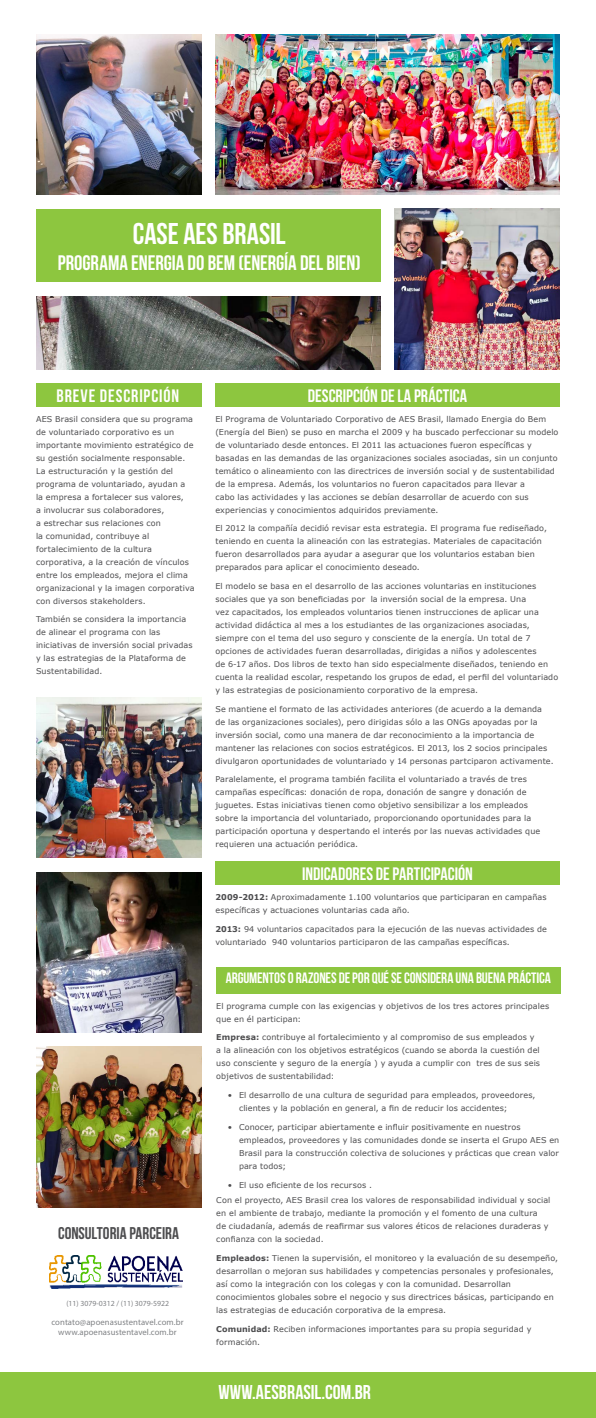
<style>
.page{position:relative;width:596px;height:1418px;background:#fff}
.page>*{position:absolute;margin:0;border:0;box-sizing:border-box;transform-origin:0 0}
.t1{font:30px "Bebas Neue";letter-spacing:-.005em;color:#fff}
.t2{font:21px "Bebas Neue";letter-spacing:-.005em;color:#fff}
.t3{font:20px "Bebas Neue";color:#fff}
.t4{font:18px "Bebas Neue";color:#fff}
.t5{font:18px "Bebas Neue";letter-spacing:.05em;color:#fff}
.t6{font:17px "Bebas Neue";color:#4d4d4f}
.t7{font:15px "Bebas Neue";letter-spacing:-.01em;color:#fff}
.t8{font:8.6px/10.4px "Myriad Pro";letter-spacing:.01em;color:#808285;text-align:center}
.t9{font:8px/13px "Verdana";letter-spacing:.015em;color:#4d4d4f}
.t10{font:7.8px "Myriad Pro";color:#808285}
.s1{font-weight:700}
</style>
<div class="page">
<div style="left:36px;top:383px;width:165px;height:24px;background:#8dc63f"></div>
<div style="left:0;top:1372px;width:595px;height:45px;background:#8dc63f"></div>
<div style="left:215px;top:383px;width:344px;height:24px;background:#8dc63f"></div>
<div style="left:215px;top:861px;width:344px;height:24px;background:#8dc63f"></div>
<img style="left:36px;top:697px;width:165px;height:160px">
<img style="left:36px;top:1046px;width:165px;height:160px">
<img style="left:36px;top:872px;width:165px;height:160px">
<div style="left:216px;top:966px;width:344px;height:27px;background:#8dc63f"></div>
<img style="left:49px;top:1255px;width:133px;height:33px">
<div style="left:36px;top:209px;width:344px;height:73px;background:#8dc63f"></div>
<img style="left:36px;top:35px;width:165px;height:160px">
<img style="left:215px;top:35px;width:344px;height:160px">
<img style="left:394px;top:209px;width:165px;height:160px">
<img style="left:36px;top:296px;width:344px;height:73px">
<h1 class="t1" style="left:133px;top:217px;width:154px">CASE AES BRASIL</h1>
<h2 class="t2" style="left:58px;top:251px;width:304px">PROGRAMA ENERGIA DO BEM (ENERGÍA DEL BIEN)</h2>
<h3 class="t5" style="left:56px;top:385px;width:124px">BREVE DESCRIPCIÓN</h3>
<p class="t9" style="left:36px;top:412px;width:160px">AES Brasil considera que su programa de voluntariado corporativo es un importante movimiento estratégico de su gestión socialmente responsable.<br>La estructuración y la gestión del programa de voluntariado, ayudan a<br>la empresa a fortalecer sus valores,<br>a involucrar sus colaboradores,<br>a estrechar sus relaciones con<br>la comunidad, contribuye al fortalecimiento de la cultura corporativa, a la creación de vínculos entre los empleados, mejora el clima organizacional y la imagen corporativa con diversos stakeholders.</p>
<p class="t9" style="left:36px;top:613px;width:158px">También se considera la importancia de alinear el programa con las iniciativas de inversión social privadas y las estrategias de la Plataforma de<br>Sustentabilidad.</p>
<h3 class="t6" style="left:58px;top:1223px;width:122px">CONSULTORIA PARCEIRA</h3>
<p class="t10" style="left:66px;top:1298px;width:104px">(11) 3079-0312 / (11) 3079-5922</p>
<p class="t8" style="left:51px;top:1316px;width:134px">contato@apoenasustentavel.com.br www.apoenasustentavel.com.br</p>
<h3 class="t4" style="left:308px;top:385px;width:160px">DESCRIPCIÓN DE LA PRÁCTICA</h3>
<p class="t9" style="left:215px;top:412px;width:344px">El Programa de Voluntariado Corporativo de AES Brasil, llamado Energia do Bem (Energía del Bien) se puso en marcha el 2009 y ha buscado perfeccionar su modelo de voluntariado desde entonces. El 2011 las actuaciones fueron específicas y basadas en las demandas de las organizaciones sociales asociadas, sin un conjunto temático o alineamiento con las directrices de inversión social y de sustentabilidad de la empresa. Además, los voluntarios no fueron capacitados para llevar a<br>cabo las actividades y las acciones se debían desarrollar de acuerdo con sus experiencias y conocimientos adquiridos previamente.</p>
<p class="t9" style="left:215px;top:522px;width:333px">El 2012 la compañía decidió revisar esta estrategia. El programa fue rediseñado, teniendo en cuenta la alineación con las estrategias. Materiales de capacitación fueron desarrollados para ayudar a asegurar que los voluntarios estaban bien preparados para aplicar el conocimiento deseado.</p>
<p class="t9" style="left:215px;top:579px;width:344px">El modelo se basa en el desarrollo de las acciones voluntarias en instituciones sociales que ya son beneficiadas por la inversión social de la empresa. Una<br>vez capacitados, los empleados voluntarios tienen instrucciones de aplicar una actividad didáctica al mes a los estudiantes de las organizaciones asociadas, siempre con el tema del uso seguro y consciente de la energía. Un total de 7 opciones de actividades fueran desarrolladas, dirigidas a niños y adolescentes<br>de 6-17 años. Dos libros de texto han sido especialmente diseñados, teniendo en cuenta la realidad escolar, respetando los grupos de edad, el perfil del voluntariado y las estrategias de posicionamiento corporativo de la empresa.</p>
<p class="t9" style="left:215px;top:702px;width:339px">Se mantiene el formato de las actividades anteriores (de acuerdo a la demanda de las organizaciones sociales), pero dirigidas sólo a las ONGs apoyadas por la inversión social, como una manera de dar reconocimiento a la importancia de mantener las relaciones con socios estratégicos. El 2013, los 2 socios principales divulgaron oportunidades de voluntariado y 14 personas partciparon activamente.</p>
<p class="t9" style="left:215px;top:773px;width:326px">Paralelamente, el programa también facilita el voluntariado a través de tres campañas específicas: donación de ropa, donación de sangre y donación de juguetes. Estas iniciativas tienen como objetivo sensibilizar a los empleados sobre la importancia del voluntariado, proporcionando oportunidades para la participación oportuna y despertando el interés por las nuevas actividades que requieren una actuación periódica.</p>
<h3 class="t4" style="left:302px;top:863px;width:172px">INDICADORES DE PARTICIPACIÓN</h3>
<p class="t9" style="left:215px;top:890px;width:332px"><span class="s1">2009-2012:</span> Aproximadamente 1.100 voluntarios que participaran en campañas específicas y actuaciones voluntarias cada año.</p>
<p class="t9" style="left:215px;top:922px;width:333px"><span class="s1">2013:</span> 94 voluntarios capacitados para la ejecución de las nuevas actividades de voluntariado 940 voluntarios participaron de las campañas específicas.</p>
<h3 class="t7" style="left:226px;top:969px;width:326px">ARGUMENTOS O RAZONES DE POR QUÉ SE CONSIDERA UNA BUENA PRÁCTICA</h3>
<p class="t9" style="left:216px;top:999px;width:334px">El programa cumple con las exigencias y objetivos de los tres actores principales que en él participan:</p>
<p class="t9" style="left:216px;top:1030px;width:325px"><span class="s1">Empresa:</span> contribuye al fortalecimiento y al compromiso de sus empleados y a la alineación con los objetivos estratégicos (cuando se aborda la cuestión del uso consciente y seguro de la energía ) y ayuda a cumplir con tres de sus seis objetivos de sustentabilidad:</p>
<p class="t9" style="left:239px;top:1088px;width:298px;text-indent:-11px">• El desarrollo de una cultura de seguridad para empleados, proveedores, clientes y la población en general, a fin de reducir los accidentes;</p>
<p class="t9" style="left:239px;top:1120px;width:321px;text-indent:-11px">• Conocer, participar abiertamente e influir positivamente en nuestros empleados, proveedores y las comunidades donde se inserta el Grupo AES en Brasil para la construcción colectiva de soluciones y prácticas que crean valor para todos;</p>
<p class="t9" style="left:216px;top:1176px;width:335px;line-height:15.8px;text-indent:11px">• El uso eficiente de los recursos .<br>Con el proyecto, AES Brasil crea los valores de responsabilidad individual y social</p>
<p class="t9" style="left:216px;top:1206px;width:333px">en el ambiente de trabajo, mediante la promoción y el fomento de una cultura de ciudadanía, además de reafirmar sus valores éticos de relaciones duraderas y confianza con la sociedad.</p>
<p class="t9" style="left:216px;top:1251px;width:343px"><span class="s1">Empleados:</span> Tienen la supervisión, el monitoreo y la evaluación de su desempeño, desarrollan o mejoran sus habilidades y competencias personales y profesionales, así como la integración con los colegas y con la comunidad. Desarrollan conocimientos globales sobre el negocio y sus directrices básicas, participando en las estrategias de educación corporativa de la empresa.</p>
<p class="t9" style="left:216px;top:1322px;width:316px"><span class="s1">Comunidad:</span> Reciben informaciones importantes para su propia seguridad y formación.</p>
<h3 class="t3" style="left:218px;top:1381px;width:154px">WWW.AESBRASIL.COM.BR</h3>
</div>
